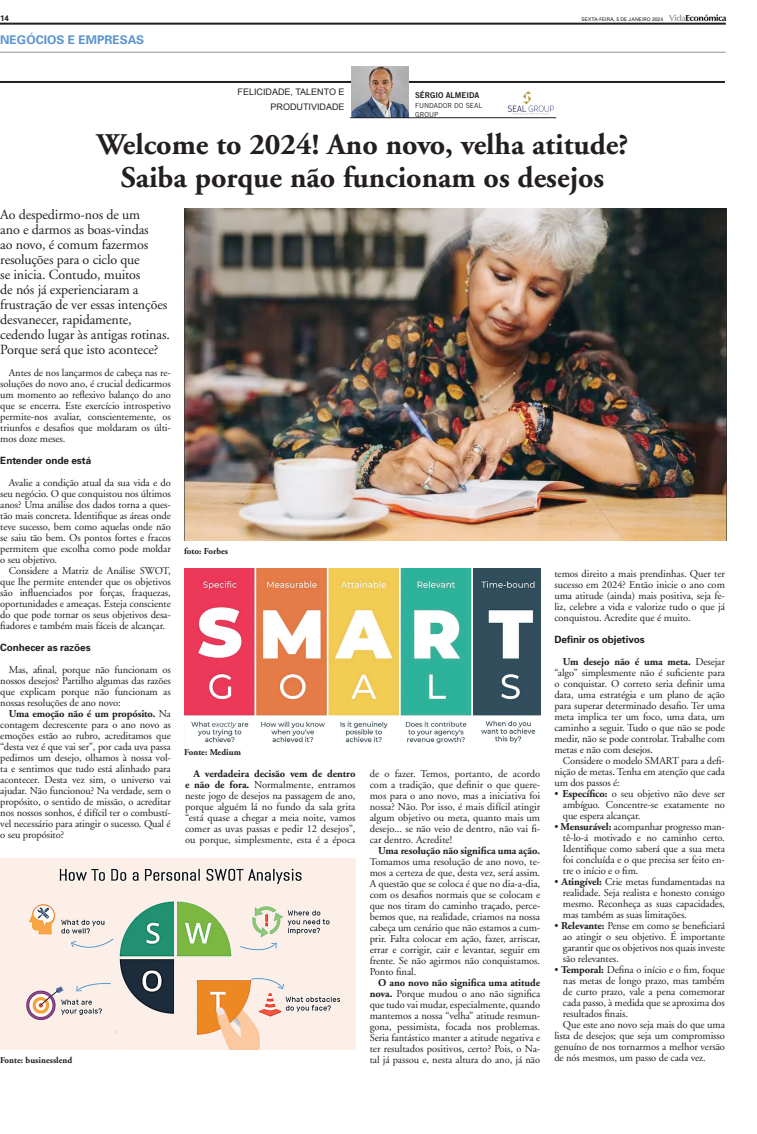
<style>
.page{position:relative;width:757px;height:1134px;background:#fff}
.page>*{position:absolute;margin:0;border:0;box-sizing:border-box;transform-origin:0 0}
.Título_Opinião{font:700 30px "Adobe Garamond";color:#231f20}
.ENTRADA{font:14px/15px "Adobe Garamond";letter-spacing:-.01em;color:#231f20}
.cabeçalho_nº{font:700 12px "Univers";color:#5b94cf}
.Texto_novo{font:10.5px/11px "Adobe Garamond";letter-spacing:-.01em;color:#231f20;text-align:justify}
.entretitulo{font:700 10px "Univers";letter-spacing:-.01em;color:#231f20}
.Legenda{font:700 9px "Adobe Garamond";color:#231f20}
.entretitulo-2{font:9px/15px "Arial";color:#231f20;text-align:right}
.AUTOR{font:8px "Trade Gothic Bold Two";letter-spacing:-.005em;color:#231f20}
.cabeçalho_nº-2{font:700 8px "Univers";color:#231f20}
.CARGO{font:7px/9.6px "Trade Gothic";color:#231f20}
.cabeçalho_nº-3{font:5px "Univers";color:#231f20}
.s1{font-weight:700}
</style>
<div class="page">
<hr style="left:0;top:52px;width:725px;height:1px;background:#939598">
<hr style="left:0;top:81px;width:725px;height:2px;background:#231f20">
<img style="left:184px;top:209px;width:542px;height:331px">
<img style="left:507px;top:91px;width:47px;height:24px">
<img style="left:351px;top:67px;width:57px;height:51px">
<hr style="left:350px;top:118px;width:206px;height:1px;background:#231f20">
<hr style="left:0;top:23px;width:726px;height:2px;background:#231f20">
<svg style="left:669px;top:14px;width:57px;height:7px"></svg>
<img style="left:184px;top:568px;width:357px;height:176px">
<img style="left:0;top:859px;width:356px;height:191px">
<p class="cabeçalho_nº-2" style="left:0;top:13px;width:10px">14</p>
<p class="cabeçalho_nº-3" style="left:581px;top:16px;width:83px">SEXTA-FEIRA, 5 DE JANEIRO 2024</p>
<p class="cabeçalho_nº" style="left:0;top:32px;width:145px">NEGÓCIOS E EMPRESAS</p>
<p class="entretitulo-2" style="left:237px;top:85px;width:109px">FELICIDADE, TALENTO E<br>PRODUTIVIDADE</p>
<p class="AUTOR" style="left:415px;top:90px;width:66px">SÉRGIO ALMEIDA</p>
<p class="CARGO" style="left:415px;top:100px;width:69px">FUNDADOR DO SEAL<br>GROUP</p>
<p class="Título_Opinião" style="left:97px;top:128px;width:533px">Welcome to 2024! Ano novo, velha atitude?</p>
<p class="Título_Opinião" style="left:121px;top:161px;width:485px">Saiba porque não funcionam os desejos</p>
<p class="ENTRADA" style="left:0;top:207px;width:171px">Ao despedirmo-nos de um<br>ano e darmos as boas-vindas<br>ao novo, é comum fazermos resoluções para o ciclo que<br>se inicia. Contudo, muitos<br>de nós já experienciaram a frustração de ver essas intenções desvanecer, rapidamente, cedendo lugar às antigas rotinas.<br>Porque será que isto acontece?</p>
<p class="Texto_novo" style="left:0;top:367px;width:172px;text-indent:9px">Antes de nos lançarmos de cabeça nas re&shy;soluções do novo ano, é crucial dedicarmos um momento ao reflexivo balanço do ano que se encerra. Este exercício introspetivo permite-nos avaliar, conscientemente, os triunfos e desafios que moldaram os últi&shy;mos doze meses.</p>
<p class="entretitulo" style="left:0;top:454px;width:92px">Entender onde está</p>
<p class="Texto_novo" style="left:0;top:477px;width:172px;text-indent:9px">Avalie a condição atual da sua vida e do seu negócio. O que conquistou nos últimos anos? Uma análise dos dados torna a ques&shy;tão mais concreta. Identifique as áreas onde teve sucesso, bem como aquelas onde não se saiu tão bem. Os pontos fortes e fracos permitem que escolha como pode moldar o seu objetivo.</p>
<p class="Texto_novo" style="left:0;top:565px;width:172px;text-indent:9px">Considere a Matriz de Análise SWOT, que lhe permite entender que os objetivos são influenciados por forças, fraquezas, oportunidades e ameaças. Esteja consciente do que pode tornar os seus objetivos desa&shy;fiadores e também mais fáceis de alcançar.</p>
<p class="entretitulo" style="left:0;top:641px;width:92px">Conhecer as razões</p>
<p class="Texto_novo" style="left:0;top:664px;width:172px;text-indent:9px">Mas, afinal, porque não funcionam os nossos desejos? Partilho algumas das razões que explicam porque não funcionam as nossas resoluções de ano novo:</p>
<p class="Texto_novo" style="left:0;top:708px;width:172px;text-indent:9px"><span class="s1">Uma emoção não é um propósito.</span> Na contagem decrescente para o ano novo as emoções estão ao rubro, acreditamos que “desta vez é que vai ser”, por cada uva passa pedimos um desejo, olhamos à nossa vol&shy;ta e sentimos que tudo está alinhado para acontecer. Desta vez sim, o universo vai ajudar. Não funcionou? Na verdade, sem o propósito, o sentido de missão, o acreditar nos nossos sonhos, é difícil ter o combustí&shy;vel necessário para atingir o sucesso. Qual é o seu propósito?</p>
<p class="Legenda" style="left:0;top:1055px;width:74px">Fonte: businesslend</p>
<p class="Legenda" style="left:184px;top:546px;width:46px">foto: Forbes</p>
<p class="Legenda" style="left:184px;top:747px;width:58px">Fonte: Medium</p>
<p class="Texto_novo" style="left:185px;top:768px;width:172px;text-indent:9px"><span class="s1">A verdadeira decisão vem de dentro e não de fora.</span> Normalmente, entramos neste jogo de desejos na passagem de ano, porque alguém lá no fundo da sala grita “está quase a chegar a meia noite, vamos comer as uvas passas e pedir 12 desejos”, ou porque, simplesmente, esta é a época</p>
<p class="Texto_novo" style="left:370px;top:768px;width:172px">de o fazer. Temos, portanto, de acordo com a tradição, que definir o que quere&shy;mos para o ano novo, mas a iniciativa foi nossa? Não. Por isso, é mais difícil atingir algum objetivo ou meta, quanto mais um desejo... se não veio de dentro, não vai fi&shy;car dentro. Acredite!</p>
<p class="Texto_novo" style="left:370px;top:845px;width:172px;text-indent:9px"><span class="s1">Uma resolução não significa uma ação.<br></span>Tomamos uma resolução de ano novo, te&shy;mos a certeza de que, desta vez, será assim.<br>A questão que se coloca é que no dia-a-dia, com os desafios normais que se colocam e que nos tiram do caminho traçado, perce&shy;bemos que, na realidade, criamos na nossa cabeça um cenário que não estamos a cum&shy;prir. Falta colocar em ação, fazer, arriscar, errar e corrigir, cair e levantar, seguir em frente. Se não agirmos não conquistamos.<br>Ponto final.</p>
<p class="Texto_novo" style="left:370px;top:977px;width:172px;text-indent:9px"><span class="s1">O ano novo não significa uma atitude nova.</span> Porque mudou o ano não significa que tudo vai mudar, especialmente, quando mantemos a nossa “velha” atitude resmun&shy;gona, pessimista, focada nos problemas.<br>Seria fantástico manter a atitude negativa e ter resultados positivos, certo? Pois, o Na&shy;tal já passou e, nesta altura do ano, já não</p>
<p class="Texto_novo" style="left:554px;top:568px;width:172px">temos direito a mais prendinhas. Quer ter sucesso em 2024? Então inicie o ano com uma atitude (ainda) mais positiva, seja fe&shy;liz, celebre a vida e valorize tudo o que já conquistou. Acredite que é muito.</p>
<p class="entretitulo" style="left:554px;top:633px;width:92px">Definir os objetivos</p>
<p class="Texto_novo" style="left:554px;top:656px;width:172px;text-indent:9px"><span class="s1">Um desejo não é uma meta.</span> Desejar “algo” simplesmente não é suficiente para o conquistar. O correto seria definir uma data, uma estratégia e um plano de ação para superar determinado desafio. Ter uma meta implica ter um foco, uma data, um caminho a seguir. Tudo o que não se pode medir, não se pode controlar. Trabalhe com metas e não com desejos.</p>
<p class="Texto_novo" style="left:554px;top:755px;width:172px;text-indent:9px">Considere o modelo SMART para a defi&shy;nição de metas. Tenha em atenção que cada um dos passos é:</p>
<p class="Texto_novo" style="left:563px;top:788px;width:163px;text-indent:-9px">• <span class="s1">Específico:</span> o seu objetivo não deve ser ambíguo. Concentre-se exatamente no que espera alcançar.</p>
<p class="Texto_novo" style="left:563px;top:821px;width:164px;text-indent:-9px">• <span class="s1">Mensurável:</span> acompanhar progresso man&shy;tê-lo-á motivado e no caminho certo.<br>Identifique como saberá que a sua meta foi concluída e o que precisa ser feito en&shy;tre o início e o fim.</p>
<p class="Texto_novo" style="left:563px;top:876px;width:163px;text-indent:-9px">• <span class="s1">Atingível:</span> Crie metas fundamentadas na realidade. Seja realista e honesto consigo mesmo. Reconheça as suas capacidades, mas também as suas limitações.</p>
<p class="Texto_novo" style="left:563px;top:920px;width:164px;text-indent:-9px">• <span class="s1">Relevante:</span> Pense em como se beneficiará ao atingir o seu objetivo. É importante garantir que os objetivos nos quais investe são relevantes.</p>
<p class="Texto_novo" style="left:563px;top:964px;width:164px;text-indent:-9px">• <span class="s1">Temporal:</span> Defina o início e o fim, foque nas metas de longo prazo, mas também de curto prazo, vale a pena comemorar cada passo, à medida que se aproxima dos resultados finais.</p>
<p class="Texto_novo" style="left:554px;top:1019px;width:172px;text-indent:9px">Que este ano novo seja mais do que uma lista de desejos; que seja um compromisso genuíno de nos tornarmos a melhor versão de nós mesmos, um passo de cada vez.</p>
</div>
